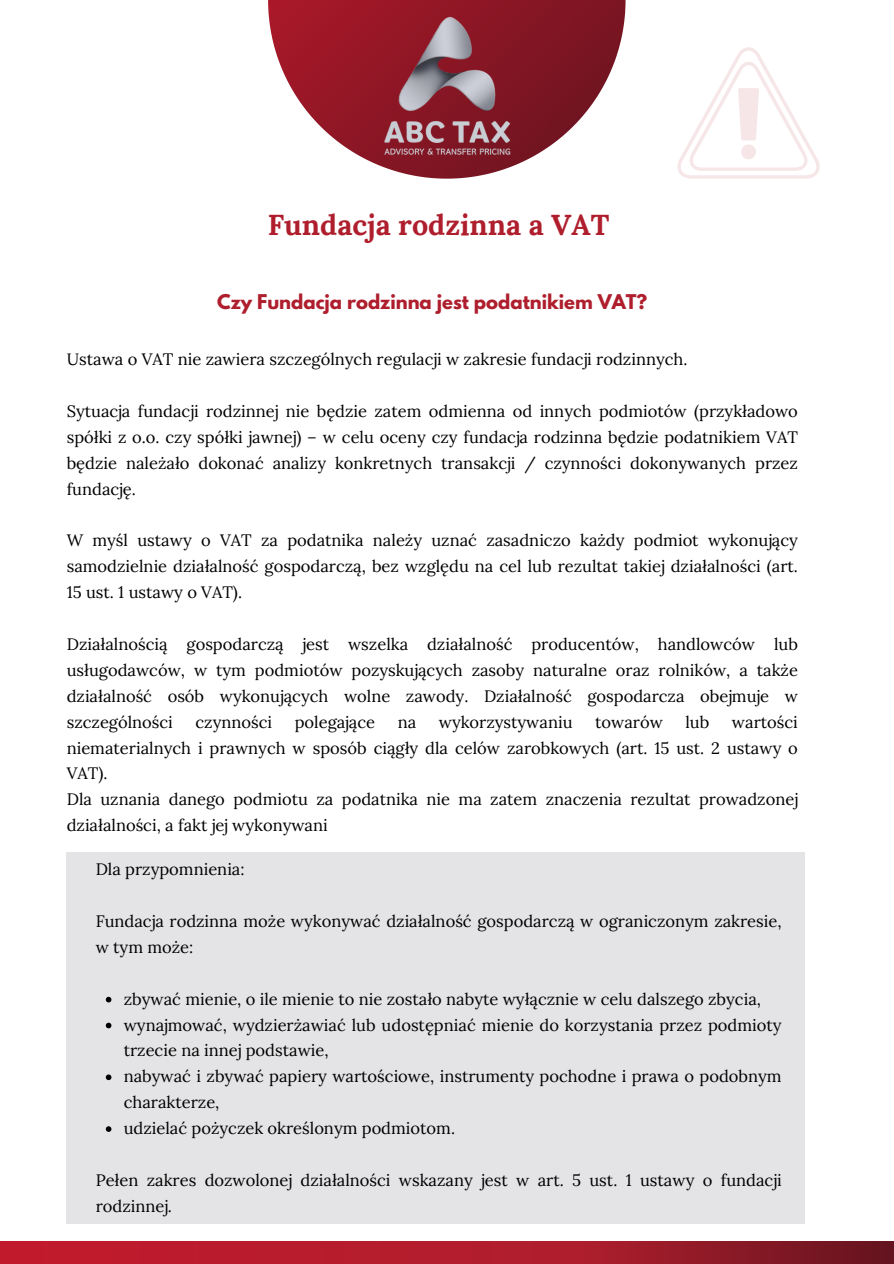
<style>
.page{position:relative;width:894px;height:1264px;background:#fff}
.page>*{position:absolute;margin:0;border:0;box-sizing:border-box;transform-origin:0 0}
.t1{font:700 28.65px "Lora";color:#af1e2d}
.t2{font:700 18px "League Spartan";color:#af1e2d}
.t3{font:16.5px/25.8px "Lora";color:#000}
</style>
<div class="page">
<svg style="left:0;top:1241px;width:893px;height:22px;background:#a71a2a"></svg>
<svg style="left:268px;top:0;width:356px;height:178px"></svg>
<img style="left:382px;top:0;width:129px;height:154px">
<svg style="left:677px;top:47px;width:142px;height:132px"></svg>
<div style="left:67px;top:852px;width:737px;height:372px;background:#e4e4e6"></div>
<svg style="left:106px;top:996px;width:5px;height:6px"></svg>
<svg style="left:106px;top:1022px;width:5px;height:6px"></svg>
<svg style="left:106px;top:1074px;width:5px;height:6px"></svg>
<svg style="left:106px;top:1126px;width:5px;height:5px"></svg>
<p class="t1" style="left:268px;top:206px;width:343px">Fundacja rodzinna a VAT</p>
<p class="t2" style="left:217px;top:293px;width:431px">Czy Fundacja rodzinna jest podatnikiem VAT?</p>
<h1 class="t3" style="left:67px;top:346px;width:622px">Ustawa o VAT nie zawiera szczególnych regulacji w zakresie fundacji rodzinnych.</h1>
<h2 class="t3" style="left:67px;top:398px;width:732px;text-align:justify">Sytuacja fundacji rodzinnej nie będzie zatem odmienna od innych podmiotów (przykładowo spółki z o.o. czy spółki jawnej) – w celu oceny czy fundacja rodzinna będzie podatnikiem VAT będzie należało dokonać analizy konkretnych transakcji / czynności dokonywanych przez fundację.</h2>
<p class="t3" style="left:67px;top:527px;width:732px;text-align:justify">W myśl ustawy o VAT za podatnika należy uznać zasadniczo każdy podmiot wykonujący samodzielnie działalność gospodarczą, bez względu na cel lub rezultat takiej działalności (art.<br>15 ust. 1 ustawy o VAT).</p>
<p class="t3" style="left:67px;top:631px;width:732px;text-align:justify">Działalnością gospodarczą jest wszelka działalność producentów, handlowców lub usługodawców, w tym podmiotów pozyskujących zasoby naturalne oraz rolników, a także działalność osób wykonujących wolne zawody. Działalność gospodarcza obejmuje w szczególności</p>
<p class="t3" style="left:67px;top:708px;width:732px;text-align:justify;text-indent:665px">wartości niematerialnych i prawnych w sposób ciągły dla celów zarobkowych (art. 15 ust. 2 ustawy o VAT).</p>
<p class="t3" style="left:67px;top:786px;width:732px">Dla uznania danego podmiotu za podatnika nie ma zatem znaczenia rezultat prowadzonej działalności, a fakt jej wykonywani</p>
<p class="t3" style="left:96px;top:856px;width:150px">Dla przypomnienia:</p>
<p class="t3" style="left:96px;top:908px;width:687px">Fundacja rodzinna może wykonywać działalność gospodarczą w ograniczonym zakresie, w tym może:</p>
<p class="t3" style="left:124px;top:985px;width:638px">zbywać mienie, o ile mienie to nie zostało nabyte wyłącznie w celu dalszego zbycia,</p>
<p class="t3" style="left:124px;top:1011px;width:659px">wynajmować, wydzierżawiać lub udostępniać mienie do korzystania przez podmioty trzecie na innej podstawie,</p>
<p class="t3" style="left:124px;top:1063px;width:659px">nabywać i zbywać papiery wartościowe, instrumenty pochodne i prawa o podobnym charakterze,</p>
<p class="t3" style="left:124px;top:1115px;width:333px">udzielać pożyczek określonym podmiotom.</p>
<p class="t3" style="left:96px;top:1166px;width:687px">Pełen zakres dozwolonej działalności wskazany jest w art. 5 ust. 1 ustawy o fundacji rodzinnej.</p>
<p class="t3" style="left:195px;top:708px;width:78px">czynności</p>
<p class="t3" style="left:294px;top:708px;width:82px">polegające</p>
<p class="t3" style="left:397px;top:708px;width:20px">na</p>
<p class="t3" style="left:438px;top:708px;width:135px">wykorzystywaniu</p>
<p class="t3" style="left:595px;top:708px;width:69px">towarów</p>
<p class="t3" style="left:685px;top:708px;width:25px">lub</p>
</div>
